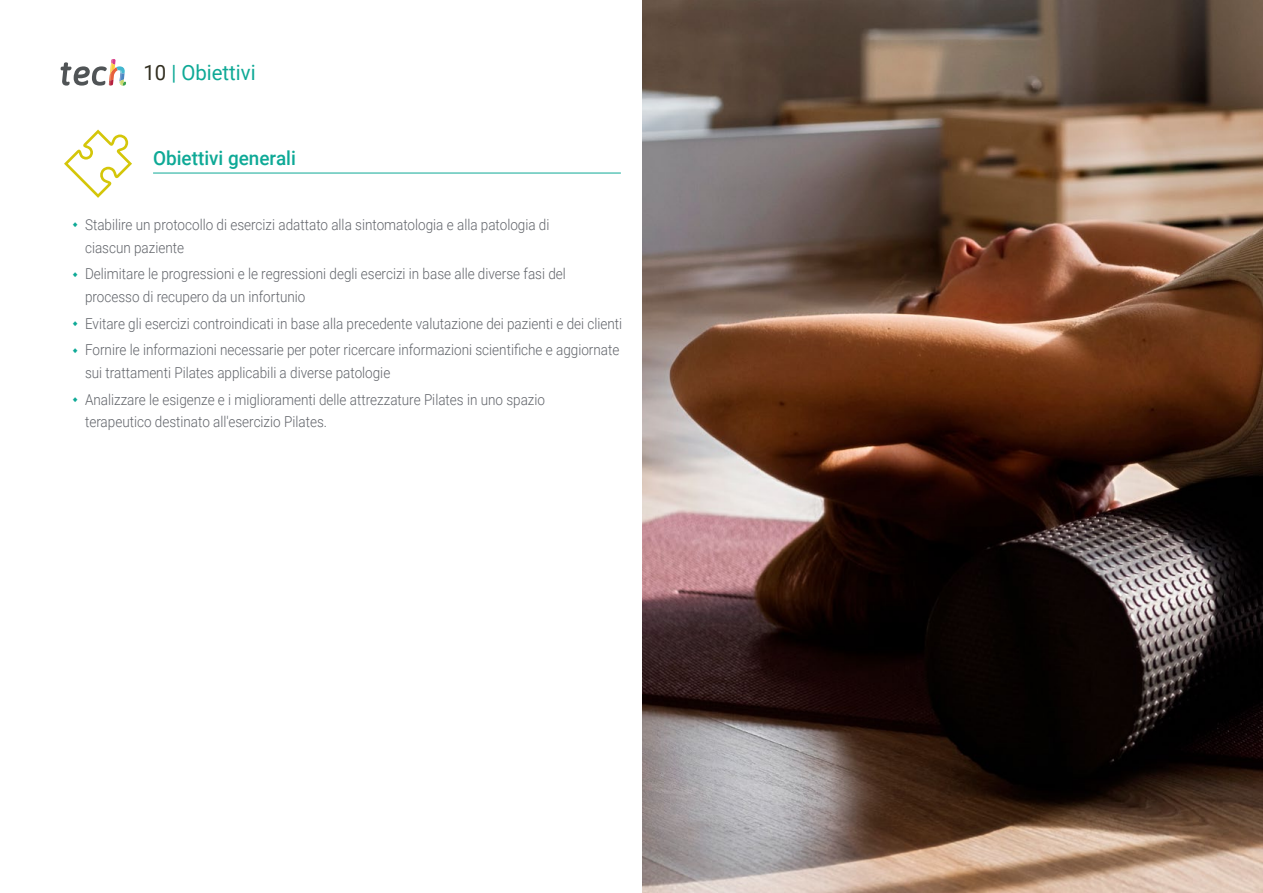
<style>
.page{position:relative;width:1263px;height:893px;background:#fff}
.page>*{position:absolute;margin:0;border:0;box-sizing:border-box;transform-origin:0 0}
.t1{font:21px "Roboto";color:#0ea996}
.t2{font:500 19.5px "Roboto";color:#0ea996}
.t3{font:300 15px/22.5px "Roboto";color:#61646a;scale:.9 1}
.s1{color:#312e20}
</style>
<div class="page">
<hr style="left:153px;top:173px;width:468px;height:1px;background:#0ea996">
<svg style="left:64px;top:130px;width:68px;height:68px"></svg>
<svg style="left:61px;top:59px;width:65px;height:27px"></svg>
<img style="left:642px;top:0;width:621px;height:893px">
<h1 class="t1" style="left:144px;top:57px;width:114px"><span class="s1">10</span> | Obiettivi</h1>
<h2 class="t2" style="left:153px;top:144px;width:144px">Obiettivi generali</h2>
<p class="t3" style="left:85px;top:213px;width:518px">Stabilire un protocollo di esercizi adattato alla sintomatologia e alla patologia di ciascun paziente</p>
<p class="t3" style="left:85px;top:262px;width:536px">Delimitare le progressioni e le regressioni degli esercizi in base alle diverse fasi del processo di recupero da un infortunio</p>
<p class="t3" style="left:85px;top:309px;width:598px;line-height:26.7px">Evitare gli esercizi controindicati in base alla precedente valutazione dei pazienti e dei clienti<br>Fornire le informazioni necessarie per poter ricercare informazioni scientifiche e aggiornate</p>
<p class="t3" style="left:85px;top:359px;width:513px;line-height:26.7px">sui trattamenti Pilates applicabili a diverse patologie<br>Analizzare le esigenze e i miglioramenti delle attrezzature Pilates in uno spazio</p>
<p class="t3" style="left:85px;top:410px;width:270px">terapeutico destinato all'esercizio Pilates.</p>
</div>
